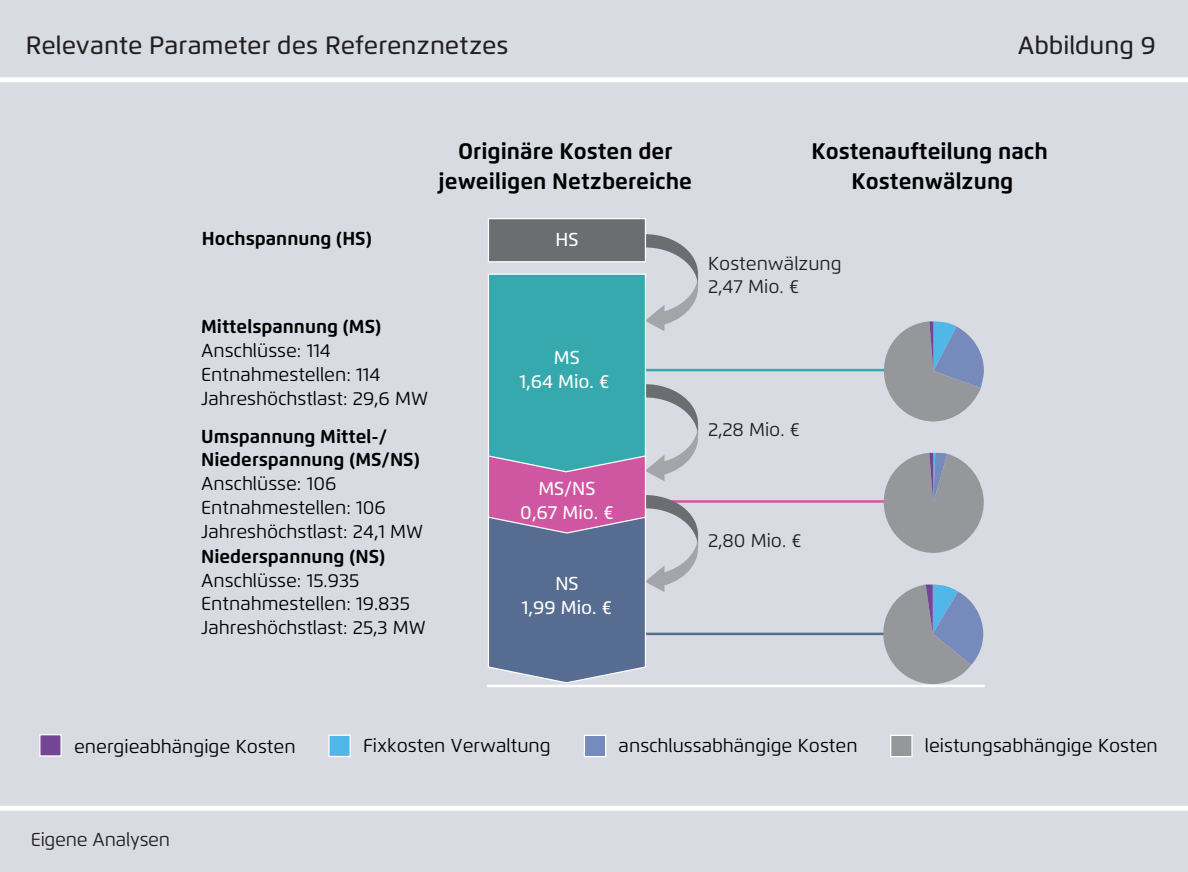
<style>
.page{position:relative;width:1188px;height:872px;background:#d9dbe3}
.page>*{position:absolute;margin:0;border:0;box-sizing:border-box;transform-origin:0 0}
.t1{font:500 25px "Flexo";color:#231f20}
.t2{font:700 22.5px/30px "Flexo";color:#000001;text-align:center}
.t3{font:18.75px/23.8px "Flexo";color:#000001}
.t4{font:700 18.75px/23.8px "Flexo";color:#000001}
.t5{font:18.75px/23.8px "Flexo";color:#231f20}
.t6{font:500 18.75px/23.8px "Flexo";color:#fff;text-align:center}
</style>
<div class="page">
<hr style="left:576px;top:633px;width:310px;height:2px;background:#566c90">
<hr style="left:561px;top:500px;width:325px;height:3px;background:#cf56a0">
<hr style="left:580px;top:369px;width:306px;height:2px;background:#36a9af">
<svg style="left:488px;top:218px;width:213px;height:466px"></svg>
<hr style="left:487px;top:685px;width:498px;height:2px;background:#fff">
<svg style="left:884px;top:453px;width:100px;height:100px"></svg>
<svg style="left:883px;top:584px;width:100px;height:100px"></svg>
<svg style="left:884px;top:321px;width:100px;height:100px"></svg>
<div style="left:39px;top:734px;width:23px;height:23px;background:#734695;border:1px solid #fff"></div>
<div style="left:890px;top:735px;width:22px;height:22px;background:#95979a;border:1px solid #fff"></div>
<div style="left:584px;top:735px;width:22px;height:22px;background:#768bbb;border:1px solid #fff"></div>
<div style="left:328px;top:735px;width:23px;height:22px;background:#50b7e8;border:1px solid #fff"></div>
<div style="left:0;top:77px;width:1188px;height:5px;background:#fff"></div>
<div style="left:0;top:806px;width:1188px;height:5px;background:#fff"></div>
<h1 class="t1" style="left:26px;top:30px;width:484px">Relevante Parameter des Referenznetzes</h1>
<h1 class="t1" style="left:1017px;top:30px;width:140px">Abbildung 9</h1>
<p class="t2" style="left:439px;top:136px;width:255px">Originäre Kosten der jeweiligen Netzbereiche</p>
<p class="t2" style="left:811px;top:136px;width:238px">Kostenaufteilung nach<br>Kostenwälzung</p>
<p class="t4" style="left:202px;top:227px;width:171px">Hochspannung (HS)</p>
<p class="t4" style="left:201px;top:315px;width:182px">Mittelspannung (MS)</p>
<p class="t3" style="left:201px;top:339px;width:229px">Anschlüsse: 114<br>Entnahmestellen: 114<br>Jahreshöchstlast: 29,6 MW</p>
<p class="t4" style="left:201px;top:424px;width:220px">Umspannung Mittel-/<br>Niederspannung (MS/NS)</p>
<p class="t3" style="left:201px;top:472px;width:224px">Anschlüsse: 106<br>Entnahmestellen: 106<br>Jahreshöchstlast: 24,1 MW</p>
<p class="t4" style="left:201px;top:544px;width:185px">Niederspannung (NS)</p>
<p class="t3" style="left:201px;top:568px;width:226px">Anschlüsse: 15.935<br>Entnahmestellen: 19.835<br>Jahreshöchstlast: 25,3 MW</p>
<p class="t6" style="left:555px;top:228px;width:24px">HS</p>
<p class="t6" style="left:519px;top:346px;width:91px">MS<br>1,64 Mio. €</p>
<p class="t6" style="left:520px;top:476px;width:95px">MS/NS<br>0,67 Mio. €</p>
<p class="t6" style="left:522px;top:571px;width:91px">NS<br>1,99 Mio. €</p>
<p class="t5" style="left:708px;top:251px;width:135px">Kostenwälzung<br>2,47 Mio. €</p>
<p class="t5" style="left:708px;top:418px;width:93px">2,28 Mio. €</p>
<p class="t5" style="left:708px;top:528px;width:95px">2,80 Mio. €</p>
<p class="t3" style="left:74px;top:734px;width:223px">energieabhängige Kosten</p>
<p class="t3" style="left:363px;top:734px;width:189px">Fixkosten Verwaltung</p>
<p class="t3" style="left:618px;top:734px;width:241px">anschlussabhängige Kosten</p>
<p class="t3" style="left:925px;top:734px;width:234px">leistungsabhängige Kosten</p>
<p class="t5" style="left:31px;top:828px;width:141px">Eigene Analysen</p>
</div>
